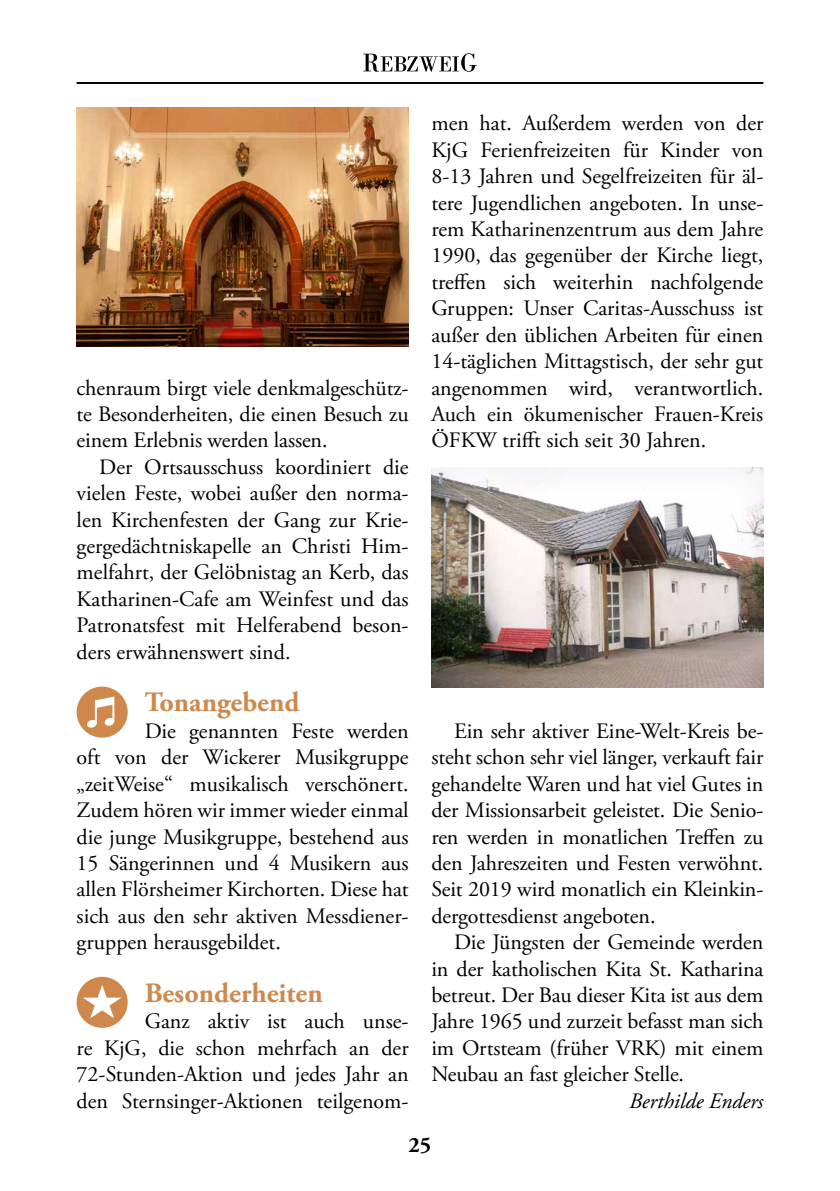
<style>
.page{position:relative;width:840px;height:1191px;background:#fff}
.page>*{position:absolute;margin:0;border:0;box-sizing:border-box;transform-origin:0 0}
.t1{font:700 28px "Adobe Garamond Pro";color:#cf884c}
.t2{font:22px/26.4px "Adobe Garamond Pro";color:#000;text-align:justify}
.t3{font:italic 22px "Adobe Garamond Pro";color:#000}
.t4{font:700 22px "Adobe Garamond Pro";color:#000}
</style>
<div class="page">
<hr style="left:77px;top:82px;width:686px;height:2px;background:#000">
<svg style="left:363px;top:53px;width:113px;height:19px"></svg>
<div style="left:77px;top:976px;width:51px;height:51px;background:#cf884c;border-radius:50%"></div>
<svg style="left:83px;top:984px;width:38px;height:34px"></svg>
<div style="left:77px;top:686px;width:51px;height:51px;background:#cf884c;border-radius:50%"></div>
<svg style="left:87px;top:696px;width:27px;height:32px"></svg>
<img style="left:77px;top:108px;width:331px;height:238px">
<div style="left:431px;top:465px;width:334px;height:226px;background:#263680;opacity:.08"></div>
<p class="t2" style="left:77px;top:375px;width:333px">chenraum birgt viele denkmalgeschütz&shy;te Besonderheiten, die einen Besuch zu einem Erlebnis werden lassen.</p>
<p class="t2" style="left:77px;top:454px;width:333px;text-indent:23px">Der Ortsausschuss koordiniert die vielen Feste, wobei außer den norma&shy;len Kirchenfesten der Gang zur Krie&shy;gergedächtniskapelle an Christi Him&shy;melfahrt, der Gelöbnistag an Kerb, das Katharinen-Cafe am Weinfest und das Patronatsfest mit Helferabend beson&shy;ders erwähnenswert sind.</p>
<p class="t1" style="left:145px;top:686px;width:156px">Tonangebend</p>
<p class="t2" style="left:77px;top:718px;width:333px;text-indent:68px">Die genannten Feste werden oft von der Wickerer Musikgruppe „zeitWeise“ musikalisch verschönert.<br>Zudem hören wir immer wieder einmal die junge Musikgruppe, bestehend aus 15 Sängerinnen und 4 Musikern aus allen Flörsheimer Kirchorten. Diese hat sich aus den sehr aktiven Messdiener&shy;gruppen herausgebildet.</p>
<p class="t1" style="left:145px;top:976px;width:179px">Besonderheiten</p>
<p class="t2" style="left:77px;top:1009px;width:333px;text-indent:68px">Ganz aktiv ist auch unse&shy;re KjG, die schon mehrfach an der 72-Stunden-Aktion und jedes Jahr an den Sternsinger-Aktionen teilgenom-</p>
<p class="t2" style="left:431px;top:111px;width:333px">men hat. Außerdem werden von der KjG Ferienfreizeiten für Kinder von 8-13 Jahren und Segelfreizeiten für äl&shy;tere Jugendlichen angeboten. In unse&shy;rem Katharinenzentrum aus dem Jahre 1990, das gegenüber der Kirche liegt, treffen sich weiterhin nachfolgende Gruppen: Unser Caritas-Ausschuss ist außer den üblichen Arbeiten für einen 14-täglichen Mittagstisch, der sehr gut angenommen wird, verantwortlich.<br>Auch ein ökumenischer Frauen-Kreis ÖFKW trifft sich seit 30 Jahren.</p>
<p class="t2" style="left:431px;top:718px;width:333px;text-indent:23px">Ein sehr aktiver Eine-Welt-Kreis be&shy;steht schon sehr viel länger, verkauft fair gehandelte Waren und hat viel Gutes in der Missionsarbeit geleistet. Die Senio&shy;ren werden in monatlichen Treffen zu den Jahreszeiten und Festen verwöhnt.<br>Seit 2019 wird monatlich ein Kleinkin&shy;dergottesdienst angeboten.</p>
<p class="t2" style="left:431px;top:929px;width:333px;text-indent:23px">Die Jüngsten der Gemeinde werden in der katholischen Kita St. Katharina betreut. Der Bau dieser Kita ist aus dem Jahre 1965 und zurzeit befasst man sich im Ortsteam (früher VRK) mit einem Neubau an fast gleicher Stelle.</p>
<p class="t3" style="left:628px;top:1087px;width:136px">Berthilde Enders</p>
<p class="t4" style="left:408px;top:1132px;width:24px">25</p>
</div>
